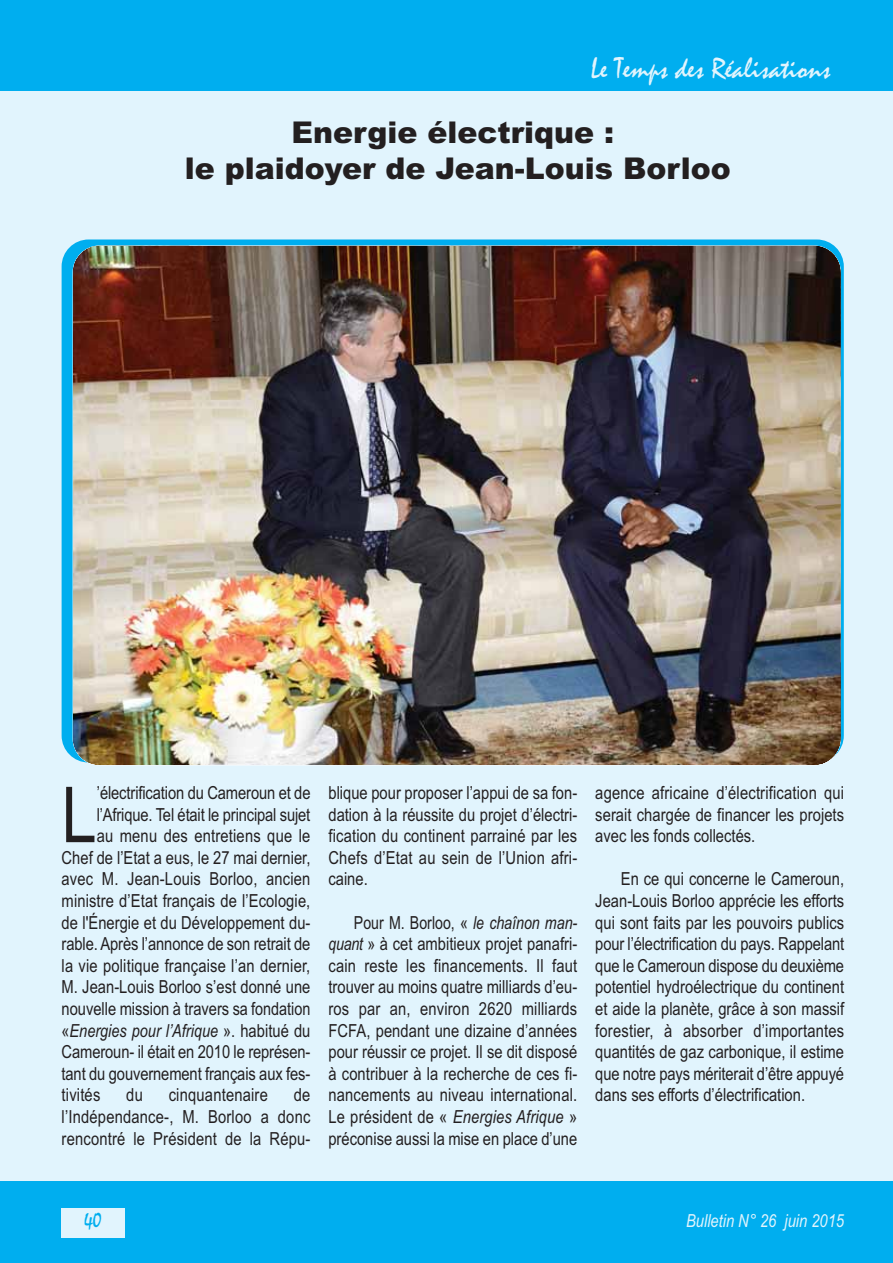
<style>
.page{position:relative;width:893px;height:1263px;background:#fff}
.page>*{position:absolute;margin:0;border:0;box-sizing:border-box;transform-origin:0 0}
.t1{font:77.25px "Arial Narrow";color:#231f20}
.t2{font:900 30px/36px "Arial";color:#231f20;text-align:center}
.t3{font:30px "Mistral";color:#e1f4fd}
.t4{font:21px "Mistral";color:#00aeef}
.t5{font:18px/21.6px "Arial Narrow";color:#231f20;text-align:justify}
.t6{font:18px/21.6px "Arial Narrow";color:#231f20;text-align:justify;scale:.96 1}
.t7{font:italic 18px "Arial Narrow";color:#231f20}
.t8{font:italic 18px "Arial Narrow";color:#e1f4fd}
.s1{font-style:normal}
.s2{font-style:italic}
</style>
<div class="page">
<div style="left:0;top:90px;width:893px;height:1092px;background:#e1f4fd"></div>
<div style="left:0;top:1182px;width:893px;height:81px;background:#00aeef"></div>
<div style="left:0;top:0;width:893px;height:90px;background:#00aeef"></div>
<div style="left:62px;top:1208px;width:63px;height:29px;background:#e1f4fd"></div>
<div style="left:62px;top:240px;width:782px;height:523px;background:#00aeef;border-radius:27px"></div>
<img style="left:73px;top:245px;width:768px;height:520px;border-radius:27px">
<h2 class="t3" style="left:591px;top:57px;width:241px">Le Temps des Réalisations</h2>
<h2 class="t2" style="left:185px;top:117px;width:547px">Energie électrique :<br>le plaidoyer de Jean-Louis Borloo</h2>
<h1 class="t1" style="left:62px;top:787px;width:37px">L</h1>
<p class="t5" style="left:97px;top:784px;width:215px">’électrification du Cameroun et de</p>
<p class="t5" style="left:97px;top:805px;width:215px">l’Afrique. Tel était le principal sujet</p>
<p class="t5" style="left:97px;top:827px;width:215px">au menu des entretiens que le</p>
<p class="t5" style="left:62px;top:848px;width:250px">Chef de l’Etat a eus, le 27 mai dernier,</p>
<p class="t5" style="left:62px;top:870px;width:250px">avec M. Jean-Louis Borloo, ancien</p>
<p class="t5" style="left:62px;top:892px;width:250px">ministre d’Etat français de l’Ecologie,</p>
<p class="t5" style="left:62px;top:913px;width:250px">de l'Énergie et du Développement du-</p>
<p class="t5" style="left:62px;top:935px;width:250px">rable. Après l’annonce de son retrait de</p>
<p class="t5" style="left:62px;top:956px;width:250px">la vie politique française l’an dernier,</p>
<p class="t5" style="left:62px;top:978px;width:250px">M. Jean-Louis Borloo s’est donné une</p>
<p class="t5" style="left:62px;top:1000px;width:250px">nouvelle mission à travers sa fondation</p>
<p class="t7" style="left:62px;top:1024px;width:250px"><span class="s1">«</span>Energies pour l’Afrique <span class="s1">». habitué du</span></p>
<p class="t5" style="left:62px;top:1043px;width:250px">Cameroun- il était en 2010 le représen-</p>
<p class="t5" style="left:62px;top:1064px;width:250px">tant du gouvernement français aux fes-</p>
<p class="t5" style="left:62px;top:1086px;width:40px">tivités</p>
<p class="t5" style="left:126px;top:1086px;width:18px">du</p>
<p class="t5" style="left:169px;top:1086px;width:101px">cinquantenaire</p>
<p class="t5" style="left:62px;top:1086px;width:250px;text-indent:232px">de l’Indépendance-, M. Borloo a donc rencontré le Président de la Répu-</p>
<p class="t5" style="left:328px;top:784px;width:250px">blique pour proposer l’appui de sa fon&shy;dation à la réussite du projet d’électri&shy;fication du continent parrainé par les Chefs d’Etat au sein de l’Union afri&shy;caine.</p>
<p class="t6" style="left:328px;top:913px;width:261px;text-indent:26px">Pour M. Borloo, « <span class="s2">le chaînon man&shy;quant</span> » à cet ambitieux projet panafri&shy;cain reste les financements. Il faut trouver au moins quatre milliards d’eu&shy;ros par an, environ 2620 milliards FCFA, pendant une dizaine d’années pour réussir ce projet. Il se dit disposé à contribuer à la recherche de ces fi&shy;nancements au niveau international.<br>Le président de « <span class="s2">Energies Afrique</span> » préconise aussi la mise en place d’une</p>
<p class="t5" style="left:595px;top:784px;width:250px">agence africaine d’électrification qui serait chargée de financer les projets avec les fonds collectés.</p>
<p class="t5" style="left:595px;top:870px;width:250px;text-indent:26px">En ce qui concerne le Cameroun, Jean-Louis Borloo apprécie les efforts qui sont faits par les pouvoirs publics pour l’électrification du pays. Rappelant que le Cameroun dispose du deuxième potentiel hydroélectrique du continent et aide la planète, grâce à son massif forestier, à absorber d’importantes quantités de gaz carbonique, il estime que notre pays mériterait d’être appuyé dans ses efforts d’électrification.</p>
<p class="t4" style="left:84px;top:1212px;width:19px">40</p>
<p class="t8" style="left:686px;top:1214px;width:159px">Bulletin N° 26 juin 2015</p>
</div>
